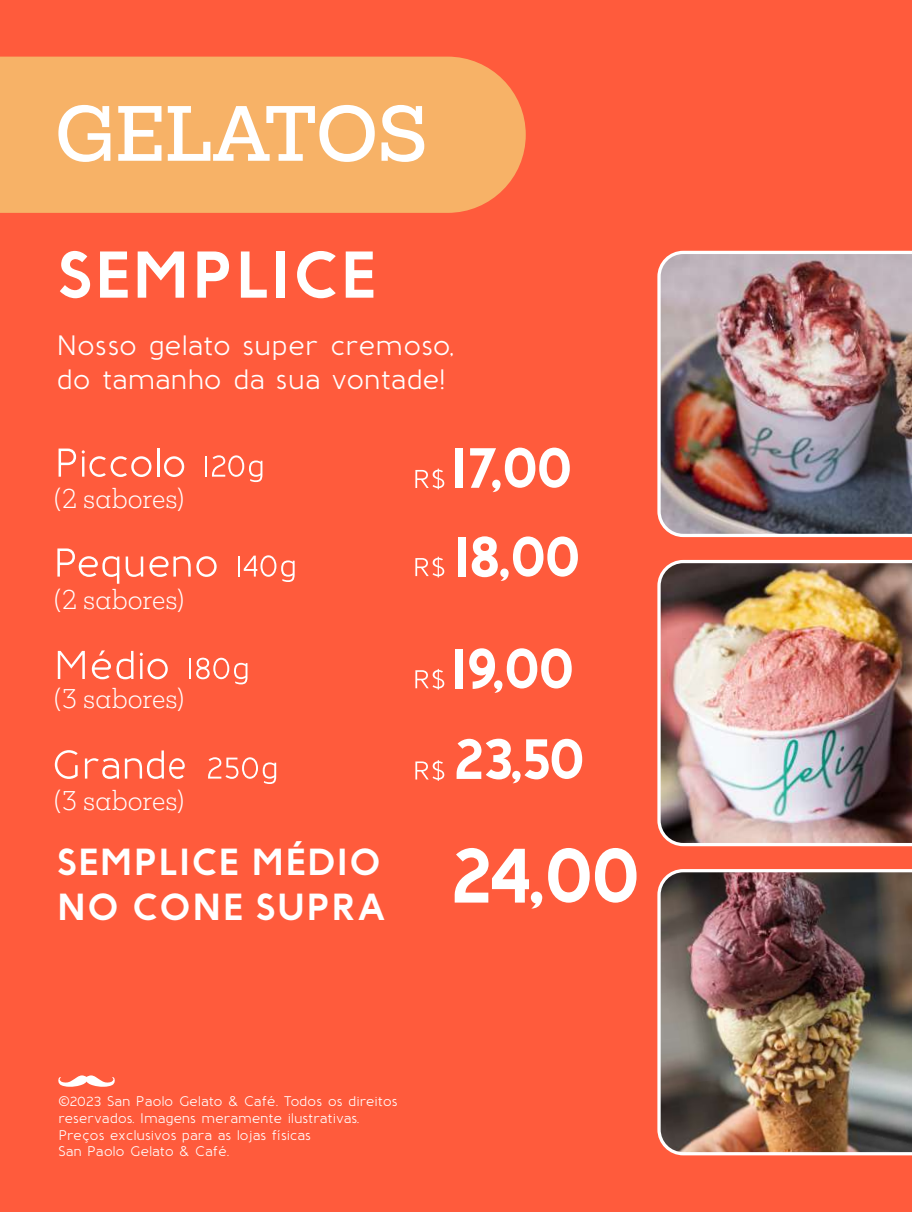
<style>
.page{position:relative;width:912px;height:1212px;background:#ff5b3c}
.page>*{position:absolute;margin:0;border:0;box-sizing:border-box;transform-origin:0 0}
.t1{font:500 72px "Mokoko";letter-spacing:-.01em;color:#fff}
.t2{font:700 66px "Baufra";color:#fff}
.t3{font:700 60px/88.8px "Baufra";letter-spacing:-.075em;color:#fff;scale:.96 1}
.t4{font:700 37.6px/45.2px "Baufra";color:#fff}
.t5{font:500 28px/33.6px "Baufra";letter-spacing:-.01em;color:#fff}
.t6{font:300 25.2px "Mokoko";color:#fff;scale:.96 1}
.t7{font:500 14px/16.8px "Baufra";letter-spacing:-.01em;color:#fff}
</style>
<div class="page">
<img style="left:657px;top:250px;width:255px;height:288px">
<img style="left:657px;top:559px;width:255px;height:288px">
<img style="left:657px;top:869px;width:255px;height:287px">
<div style="left:0;top:57px;width:525px;height:156px;background:#f7b267"></div>
<svg style="left:58px;top:1075px;width:57px;height:12px"></svg>
<svg style="left:59px;top:449px;width:17px;height:28px"></svg>
<svg style="left:82px;top:450px;width:69px;height:27px"></svg>
<hr style="left:157px;top:449px;width:2px;height:28px;background:#fff">
<svg style="left:164px;top:456px;width:20px;height:21px"></svg>
<hr style="left:205px;top:456px;width:2px;height:21px;background:#fff">
<svg style="left:212px;top:455px;width:50px;height:27px"></svg>
<svg style="left:57px;top:548px;width:62px;height:36px"></svg>
<svg style="left:126px;top:557px;width:17px;height:20px"></svg>
<svg style="left:149px;top:556px;width:68px;height:21px"></svg>
<hr style="left:238px;top:556px;width:2px;height:21px;background:#fff">
<svg style="left:244px;top:555px;width:50px;height:27px"></svg>
<svg style="left:58px;top:651px;width:27px;height:28px"></svg>
<svg style="left:92px;top:650px;width:41px;height:29px"></svg>
<svg style="left:140px;top:653px;width:28px;height:26px"></svg>
<hr style="left:189px;top:658px;width:2px;height:21px;background:#fff">
<svg style="left:196px;top:658px;width:51px;height:26px"></svg>
<svg style="left:55px;top:750px;width:23px;height:29px"></svg>
<svg style="left:85px;top:758px;width:34px;height:21px"></svg>
<svg style="left:125px;top:750px;width:60px;height:29px"></svg>
<svg style="left:208px;top:757px;width:68px;height:27px"></svg>
<svg style="left:415px;top:469px;width:29px;height:20px"></svg>
<svg style="left:415px;top:557px;width:29px;height:20px"></svg>
<svg style="left:415px;top:669px;width:29px;height:21px"></svg>
<svg style="left:415px;top:760px;width:29px;height:21px"></svg>
<h1 class="t1" style="left:55px;top:85px;width:374px">GELATOS</h1>
<h2 class="t2" style="left:56px;top:227px;width:322px">SEMPLICE</h2>
<h3 class="t5" style="left:56px;top:328px;width:399px">Nosso gelato super cremoso, do tamanho da sua vontade!</h3>
<h3 class="t6" style="left:54px;top:482px;width:137px">(2 sabores)</h3>
<h3 class="t6" style="left:54px;top:583px;width:137px">(2 sabores)</h3>
<h3 class="t6" style="left:54px;top:682px;width:137px">(3 sabores)</h3>
<h3 class="t6" style="left:54px;top:783px;width:137px">(3 sabores)</h3>
<h3 class="t3" style="left:449px;top:419px;width:140px">17,00<br>18,00</h3>
<h3 class="t3" style="left:449px;top:619px;width:144px;line-height:90.4px">19,00<br>23,50</h3>
<h3 class="t4" style="left:56px;top:837px;width:588px">SEMPLICE MÉDIO<br>NO CONE SUPRA <sup>24,00</sup></h3>
<p class="t7" style="left:58px;top:1092px;width:341px">©2023 San Paolo Gelato &amp; Café. Todos os direitos reservados. Imagens meramente ilustrativas.<br>Preços exclusivos para as lojas físicas<br>San Paolo Gelato &amp; Café.</p>
</div>
